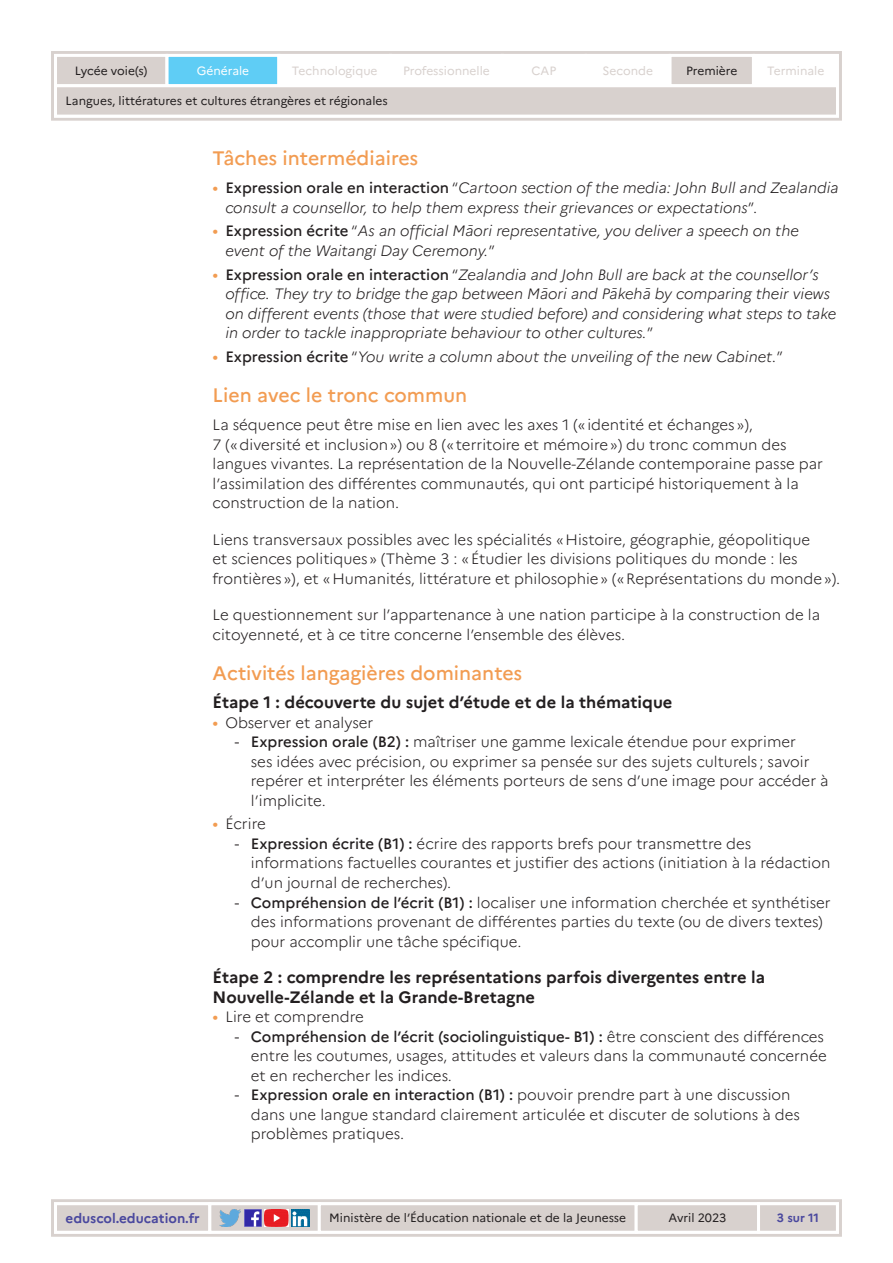
<style>
.page{position:relative;width:893px;height:1263px;background:#fff}
.page>*{position:absolute;margin:0;border:0;box-sizing:border-box;transform-origin:0 0}
._03_titre_2{font:500 19.5px "Marianne";color:#f29c52}
._04_titre_3{font:700 16.5px/19.5px "Marianne";color:#231f20}
.Texte_courant{font:300 15px/19.5px "Marianne";color:#231f20}
.t1{font:italic 300 15px/19.5px "Marianne";color:#231f20}
.t2{font:700 13.5px "Marianne";color:#4a489e}
.t3{font:12px "Marianne";color:#231f20}
.t4{font:12px "Marianne";color:#d8d1ce}
.t5{font:12px "Marianne";color:#fff}
.t6{font:700 12px "Marianne";color:#4a489e}
.s1{font-weight:400;font-style:normal;font-size:16.5px;color:#f29c52}
.s2{font-weight:500;font-style:normal}
.s3{font-style:normal}
.s4{font-weight:400;font-size:16.5px;color:#f29c52}
.s5{font-family:"DIN Pro";font-weight:400}
.s6{font-weight:500}
</style>
<div class="page">
<div style="left:51px;top:1199px;width:791px;height:38px;border:3px solid #d8d1ce"></div>
<svg style="left:52px;top:1201px;width:788px;height:34px"></svg>
<div style="left:51px;top:51px;width:791px;height:70px;border:3px solid #d8d1ce"></div>
<svg style="left:52px;top:52px;width:788px;height:67px"></svg>
<p class="t3" style="left:75px;top:63px;width:74px">Lycée voie(s)</p>
<p class="t5" style="left:197px;top:63px;width:54px">Générale</p>
<p class="t4" style="left:292px;top:63px;width:87px">Technologique</p>
<p class="t4" style="left:403px;top:63px;width:88px">Professionnelle</p>
<p class="t4" style="left:532px;top:63px;width:26px">CAP</p>
<p class="t4" style="left:603px;top:63px;width:52px">Seconde</p>
<p class="t3" style="left:686px;top:63px;width:53px">Première</p>
<p class="t4" style="left:767px;top:63px;width:59px">Terminale</p>
<p class="t3" style="left:66px;top:94px;width:324px">Langues, littératures et cultures étrangères et régionales</p>
<p class="_03_titre_2" style="left:213px;top:146px;width:207px">Tâches intermédiaires</p>
<p class="t1" style="left:225px;top:178px;width:615px;text-indent:-13px"><span class="s1">•</span> <span class="s2">Expression orale en interaction</span> <span class="s3">“</span>Cartoon section of the media: John Bull and Zealandia consult a counsellor, to help them express their grievances or expectations<span class="s3">”.</span></p>
<p class="t1" style="left:225px;top:221px;width:575px;text-indent:-13px"><span class="s1">•</span> <span class="s2">Expression écrite</span> <span class="s3">“</span>As an official Māori representative, you deliver a speech on the event of the Waitangi Day Ceremony.<span class="s3">”</span></p>
<p class="t1" style="left:225px;top:264px;width:612px;text-indent:-13px"><span class="s1">•</span> <span class="s2">Expression orale en interaction</span> <span class="s3">“</span>Zealandia and John Bull are back at the counsellor’s office. They try to bridge the gap between Māori and Pākehā by comparing their views on different events (those that were studied before) and considering what steps to take in order to tackle inappropriate behaviour to other cultures.<span class="s3">”</span></p>
<p class="t1" style="left:213px;top:347px;width:572px"><span class="s1">•</span> <span class="s2">Expression écrite</span> <span class="s3">“</span>You write a column about the unveiling of the new Cabinet.<span class="s3">”</span></p>
<p class="_03_titre_2" style="left:213px;top:383px;width:256px">Lien avec le tronc commun</p>
<p class="Texte_courant" style="left:213px;top:415px;width:612px">La séquence peut être mise en lien avec les axes 1 («identité et échanges»),<br>7 («diversité et inclusion») ou 8 («territoire et mémoire») du tronc commun des langues vivantes. La représentation de la Nouvelle-Zélande contemporaine passe par l’assimilation des différentes communautés, qui ont participé historiquement à la construction de la nation.</p>
<p class="Texte_courant" style="left:213px;top:530px;width:629px">Liens transversaux possibles avec les spécialités «Histoire, géographie, géopolitique<br>et sciences politiques» (Thème 3 : «Étudier les divisions politiques du monde : les frontières»), et «Humanités, littérature et philosophie» («Représentations du monde»).</p>
<p class="Texte_courant" style="left:213px;top:605px;width:609px">Le questionnement sur l’appartenance à une nation participe à la construction de la citoyenneté, et à ce titre concerne l’ensemble des élèves.</p>
<p class="_03_titre_2" style="left:213px;top:661px;width:311px">Activités langagières dominantes</p>
<p class="_04_titre_3" style="left:213px;top:692px;width:461px">Étape 1 : découverte du sujet d’étude et de la thématique</p>
<p class="Texte_courant" style="left:213px;top:713px;width:162px"><span class="s4">•</span> Observer et analyser</p>
<p class="Texte_courant" style="left:251px;top:732px;width:579px;text-indent:-17px"><span class="s5">-</span> <span class="s6">Expression orale (B2) :</span> maîtriser une gamme lexicale étendue pour exprimer<br>ses idées avec précision, ou exprimer sa pensée sur des sujets culturels ; savoir repérer et interpréter les éléments porteurs de sens d’une image pour accéder à l’implicite.</p>
<p class="Texte_courant" style="left:213px;top:814px;width:55px"><span class="s4">•</span> Écrire</p>
<p class="Texte_courant" style="left:251px;top:834px;width:581px;text-indent:-17px"><span class="s5">-</span> <span class="s6">Expression écrite (B1) :</span> écrire des rapports brefs pour transmettre des informations factuelles courantes et justifier des actions (initiation à la rédaction d’un journal de recherches).</p>
<p class="Texte_courant" style="left:251px;top:892px;width:581px;text-indent:-17px"><span class="s5">-</span> <span class="s6">Compréhension de l’écrit (B1) :</span> localiser une information cherchée et synthétiser des informations provenant de différentes parties du texte (ou de divers textes) pour accomplir une tâche spécifique.</p>
<p class="_04_titre_3" style="left:213px;top:967px;width:554px">Étape 2 : comprendre les représentations parfois divergentes entre la<br>Nouvelle-Zélande et la Grande-Bretagne</p>
<p class="Texte_courant" style="left:213px;top:1007px;width:153px"><span class="s4">•</span> Lire et comprendre</p>
<p class="Texte_courant" style="left:251px;top:1026px;width:577px;text-indent:-17px"><span class="s5">-</span> <span class="s6">Compréhension de l’écrit (sociolinguistique- B1) :</span> être conscient des différences entre les coutumes, usages, attitudes et valeurs dans la communauté concernée et en rechercher les indices.</p>
<p class="Texte_courant" style="left:251px;top:1085px;width:551px;text-indent:-17px"><span class="s5">-</span> <span class="s6">Expression orale en interaction (B1) :</span> pouvoir prendre part à une discussion dans une langue standard clairement articulée et discuter de solutions à des problèmes pratiques.</p>
<p class="t2" style="left:66px;top:1210px;width:136px">eduscol.education.fr</p>
<p class="t3" style="left:329px;top:1211px;width:298px">Ministère de l’Éducation nationale et de la Jeunesse</p>
<p class="t3" style="left:668px;top:1211px;width:59px">Avril 2023</p>
<p class="t6" style="left:777px;top:1211px;width:44px">3 sur 11</p>
</div>
